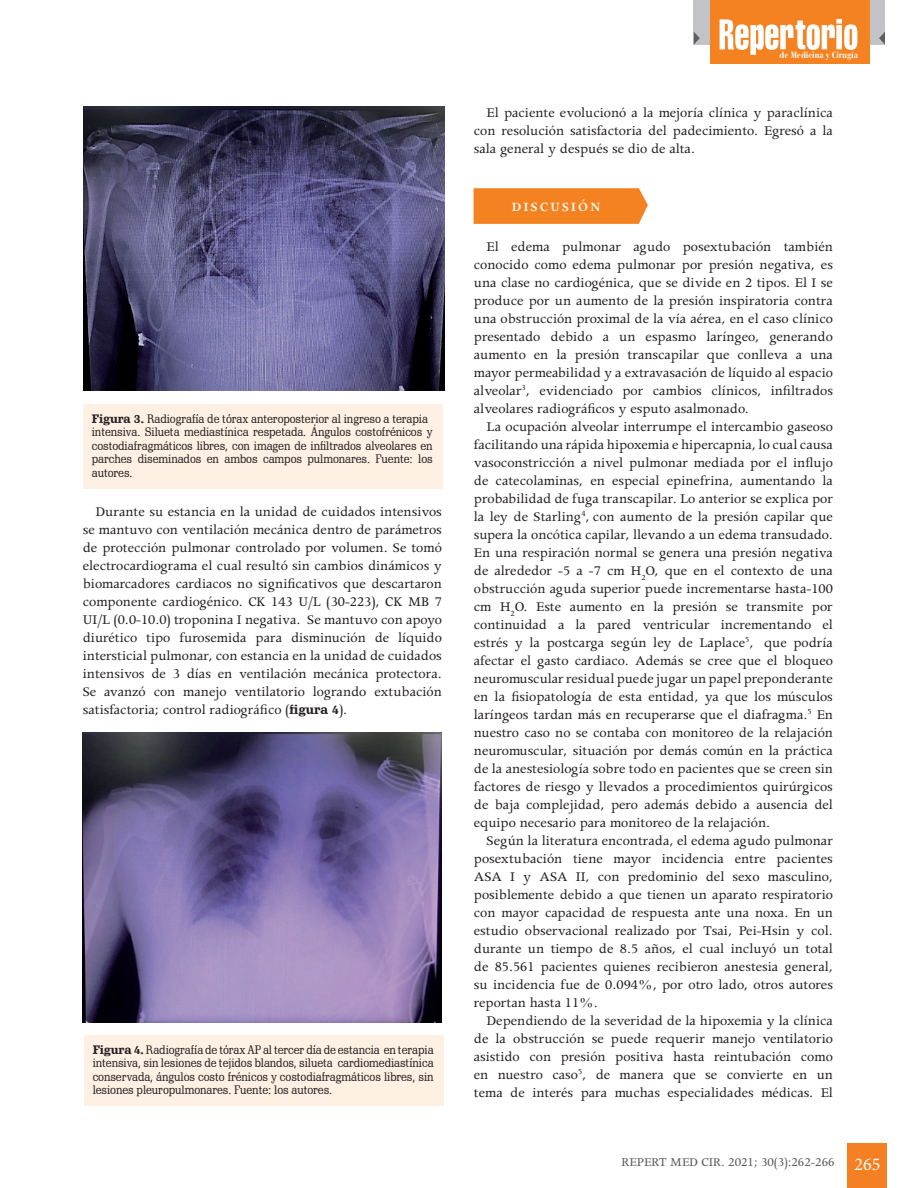
<style>
.page{position:relative;width:918px;height:1188px;background:#fff}
.page>*{position:absolute;margin:0;border:0;box-sizing:border-box;transform-origin:0 0}
.Estilo_de_párrafo_1{font:15px/18px "Apollo MT Std";color:#231f20;text-align:justify}
.Estilo_de_párrafo_2{font:600 14.25px "Apollo MT Std";letter-spacing:.14em;color:#fff}
.t1{font:13.5px "Apollo MT Std";color:#57585a}
.t2{font:12px/13.5px "Schadow BT";letter-spacing:-.01em;color:#231f20;text-align:justify}
.t3{font:700 condensed 9px "Bauer Bodoni Std";color:#fff}
.s1{font-weight:700}
.s2{font-family:"Schadow BT";font-weight:700;font-size:12.75px}
.s3{font-family:"Minion Pro";font-size:18px;color:#fff}
</style>
<div class="page">
<div style="left:693px;top:0;width:192px;height:45px;background:#c2c3c6"></div>
<div style="left:710px;top:0;width:160px;height:64px;background:#f58220"></div>
<svg style="left:720px;top:19px;width:137px;height:36px"></svg>
<svg style="left:694px;top:32px;width:6px;height:13px"></svg>
<svg style="left:879px;top:32px;width:6px;height:13px"></svg>
<div style="left:848px;top:1143px;width:39px;height:45px;background:#f58023"></div>
<div style="left:83px;top:404px;width:359px;height:84px;background:#fef0e2"></div>
<div style="left:84px;top:1035px;width:359px;height:70px;background:#fef0e2"></div>
<img style="left:83px;top:106px;width:361px;height:285px">
<img style="left:83px;top:733px;width:359px;height:289px">
<svg style="left:474px;top:188px;width:174px;height:36px;background:#f58627"></svg>
<p class="t2" style="left:92px;top:411px;width:338px"><span class="s1">Figura 3.</span> Radiografía de tórax anteroposterior al ingreso a terapia</p>
<p class="t2" style="left:92px;top:425px;width:342px">intensiva. Silueta mediastínica respetada. Ángulos costofrénicos y costodiafragmáticos libres, con imagen de infiltrados alveolares en parches diseminados en ambos campos pulmonares. Fuente: los autores.</p>
<p class="Estilo_de_párrafo_1" style="left:83px;top:504px;width:361px;text-indent:13px">Durante su estancia en la unidad de cuidados intensivos se mantuvo con ventilación mecánica dentro de parámetros de protección pulmonar controlado por volumen. Se tomó electrocardiograma el cual resultó sin cambios dinámicos y biomarcadores cardiacos no significativos que descartaron componente cardiogénico. CK 143 U/L (30-223), CK MB 7<br>UI/L (0.0-10.0) troponina I negativa. Se mantuvo con apoyo diurético tipo furosemida para disminución de líquido intersticial pulmonar, con estancia en la unidad de cuidados intensivos de 3 días en ventilación mecánica protectora.<br>Se avanzó con manejo ventilatorio logrando extubación satisfactoria; control radiográfico (<span class="s2">figura 4</span>).</p>
<p class="t2" style="left:93px;top:1043px;width:343px"><span class="s1">Figura 4.</span> Radiografía de tórax AP al tercer día de estancia en terapia intensiva, sin lesiones de tejidos blandos, silueta cardiomediastínica conservada, ángulos costo frénicos y costodiafragmáticos libres, sin lesiones pleuropulmonares. Fuente: los autores.</p>
<p class="t3" style="left:780px;top:50px;width:80px">de Medicina y Cirugía</p>
<p class="Estilo_de_párrafo_1" style="left:474px;top:105px;width:361px;text-indent:13px">El paciente evolucionó a la mejoría clínica y paraclínica con resolución satisfactoria del padecimiento. Egresó a la sala general y después se dio de alta.</p>
<p class="Estilo_de_párrafo_2" style="left:512px;top:199px;width:91px">DISCUSIÓN</p>
<p class="Estilo_de_párrafo_1" style="left:474px;top:239px;width:361px;text-indent:13px">El edema pulmonar agudo posextubación también conocido como edema pulmonar por presión negativa, es una clase no cardiogénica, que se divide en 2 tipos. El I se produce por un aumento de la presión inspiratoria contra una obstrucción proximal de la vía aérea, en el caso clínico presentado debido a un espasmo laríngeo, generando aumento en la presión transcapilar que conlleva a una mayor permeabilidad y a extravasación de líquido al espacio alveolar<sup>3</sup>, evidenciado por cambios clínicos, infiltrados alveolares radiográficos y esputo asalmonado.</p>
<p class="Estilo_de_párrafo_1" style="left:474px;top:419px;width:361px;text-indent:13px">La ocupación alveolar interrumpe el intercambio gaseoso facilitando una rápida hipoxemia e hipercapnia, lo cual causa vasoconstricción a nivel pulmonar mediada por el influjo de catecolaminas, en especial epinefrina, aumentando la probabilidad de fuga transcapilar. Lo anterior se explica por la ley de Starling<sup>4</sup>, con aumento de la presión capilar que supera la oncótica capilar, llevando a un edema transudado.<br>En una respiración normal se genera una presión negativa de alrededor -5 a -7 cm H<sub>2</sub>O, que en el contexto de una obstrucción aguda superior puede incrementarse hasta-100 cm H<sub>2</sub>O. Este aumento en la presión se transmite por continuidad a la pared ventricular incrementando el estrés y la postcarga según ley de Laplace<sup>5</sup>, que podría afectar el gasto cardiaco. Además se cree que el bloqueo neuromuscular residual puede jugar un papel preponderante en la fisiopatología de esta entidad, ya que los músculos laríngeos tardan más en recuperarse que el diafragma.<sup>5</sup> En nuestro caso no se contaba con monitoreo de la relajación neuromuscular, situación por demás común en la práctica de la anestesiología sobre todo en pacientes que se creen sin factores de riesgo y llevados a procedimientos quirúrgicos de baja complejidad, pero además debido a ausencia del equipo necesario para monitoreo de la relajación.</p>
<p class="Estilo_de_párrafo_1" style="left:474px;top:833px;width:361px;text-indent:13px">Según la literatura encontrada, el edema agudo pulmonar posextubación tiene mayor incidencia entre pacientes ASA I y ASA II, con predominio del sexo masculino, posiblemente debido a que tienen un aparato respiratorio con mayor capacidad de respuesta ante una noxa. En un estudio observacional realizado por Tsai, Pei-Hsin y col. durante un tiempo de 8.5 años, el cual incluyó un total de 85.561 pacientes quienes recibieron anestesia general, su incidencia fue de 0.094%, por otro lado, otros autores reportan hasta 11%.</p>
<p class="Estilo_de_párrafo_1" style="left:474px;top:1013px;width:361px;text-indent:13px">Dependiendo de la severidad de la hipoxemia y la clínica de la obstrucción se puede requerir manejo ventilatorio asistido con presión positiva hasta reintubación como en nuestro caso<sup>5</sup>, de manera que se convierte en un tema de interés para muchas especialidades médicas. El</p>
<p class="t1" style="left:622px;top:1155px;width:260px">REPERT MED CIR. 2021; 30(3):262-266 <span class="s3">265</span></p>
</div>
